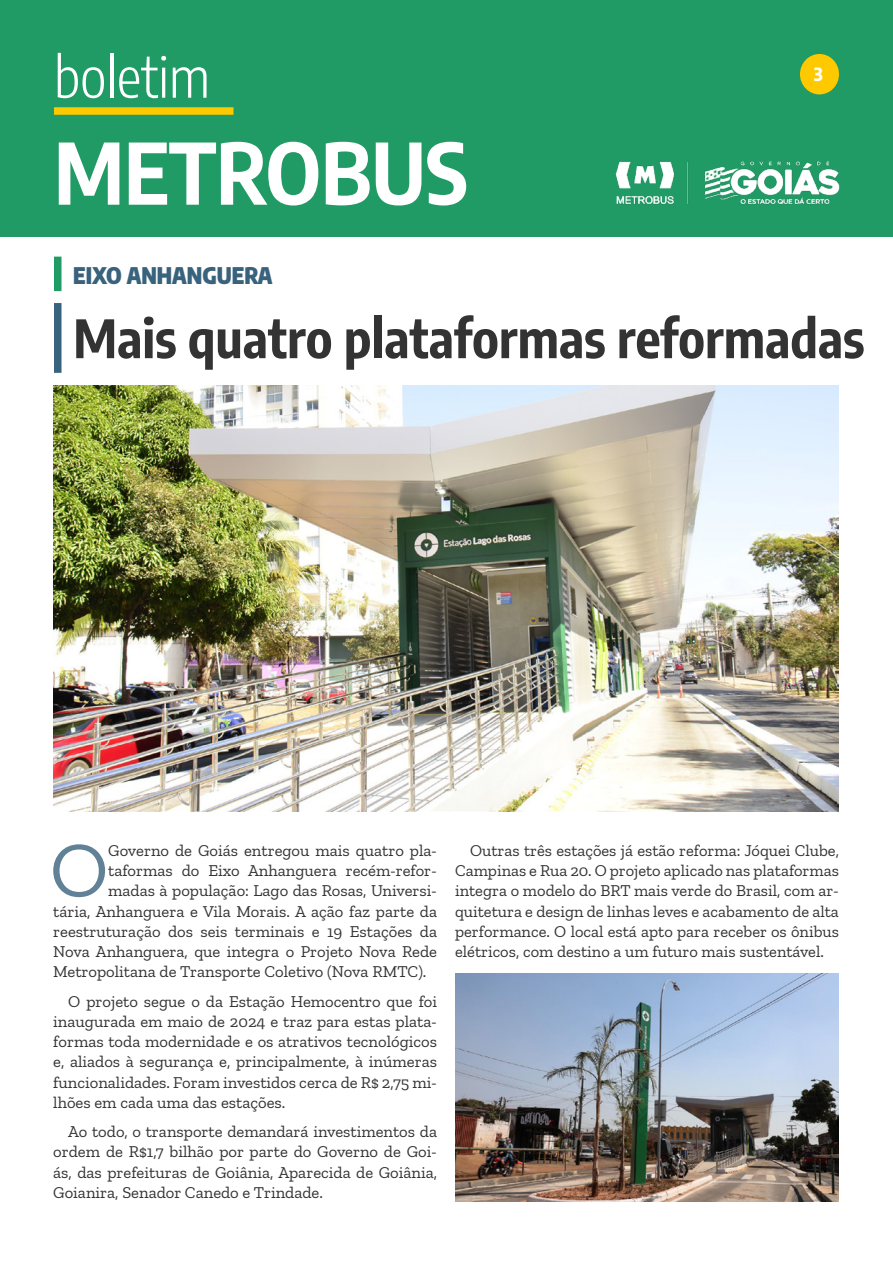
<style>
.page{position:relative;width:893px;height:1263px;background:#fff}
.page>*{position:absolute;margin:0;border:0;box-sizing:border-box;transform-origin:0 0}
.t1{font:700 84px "Encode Sans Condensed";color:#fff}
.t2{font:78.75px "Zilla Slab";color:#618196}
.t3{font:300 55.5px "Encode Sans Condensed";color:#fff}
.t4{font:700 52.5px "Encode Sans Condensed";color:#333}
.t5{font:900 22.5px "Encode Sans Condensed";color:#39627c}
.t6{font:800 18px "Encode Sans Condensed";color:#fff}
.t7{font:16.5px/20.2px "Zilla Slab";color:#333;text-align:justify}
</style>
<div class="page">
<div style="left:0;top:0;width:893px;height:236px;background:#219b66"></div>
<div style="left:54px;top:107px;width:179px;height:8px;background:#ffc900"></div>
<img style="left:615px;top:161px;width:225px;height:44px">
<div style="left:800px;top:54px;width:39px;height:40px;background:#ffc900;border-radius:50%"></div>
<div style="left:54px;top:303px;width:8px;height:70px;background:#39627c"></div>
<div style="left:54px;top:257px;width:8px;height:34px;background:#219b66"></div>
<img style="left:53px;top:386px;width:786px;height:425px">
<img style="left:455px;top:974px;width:384px;height:228px">
<p class="t3" style="left:54px;top:39px;width:157px">boletim</p>
<p class="t1" style="left:54px;top:110px;width:415px">METROBUS</p>
<p class="t5" style="left:73px;top:258px;width:201px">EIXO ANHANGUERA</p>
<p class="t6" style="left:814px;top:61px;width:10px">3</p>
<p class="t4" style="left:73px;top:299px;width:793px">Mais quatro plataformas reformadas</p>
<p class="t2" style="left:50px;top:827px;width:60px">O</p>
<p class="t7" style="left:108px;top:840px;width:330px">Governo de Goiás entregou mais quatro pla-</p>
<p class="t7" style="left:108px;top:860px;width:330px">taformas do Eixo Anhanguera recém-refor-</p>
<p class="t7" style="left:108px;top:881px;width:330px">madas à população: Lago das Rosas, Universi-</p>
<p class="t7" style="left:53px;top:901px;width:385px">tária, Anhanguera e Vila Morais. A ação faz parte da</p>
<p class="t7" style="left:53px;top:921px;width:385px">reestruturação dos seis terminais e 19 Estações da</p>
<p class="t7" style="left:53px;top:941px;width:385px">Nova Anhanguera, que integra o Projeto Nova Rede</p>
<p class="t7" style="left:53px;top:962px;width:375px">Metropolitana de Transporte Coletivo (Nova RMTC).</p>
<p class="t7" style="left:53px;top:991px;width:385px;text-indent:15px">O projeto segue o da Estação Hemocentro que foi inaugurada em maio de 2024 e traz para estas plata&shy;formas toda modernidade e os atrativos tecnológicos e, aliados à segurança e, principalmente, à inúmeras funcionalidades. Foram investidos cerca de R$ 2,75 mi&shy;lhões em cada uma das estações.</p>
<p class="t7" style="left:53px;top:1121px;width:385px;text-indent:15px">Ao todo, o transporte demandará investimentos da ordem de R$1,7 bilhão por parte do Governo de Goi&shy;ás, das prefeituras de Goiânia, Aparecida de Goiânia, Goianira, Senador Canedo e Trindade.</p>
<p class="t7" style="left:455px;top:840px;width:385px;text-indent:15px">Outras três estações já estão reforma: Jóquei Clube, Campinas e Rua 20. O projeto aplicado nas plataformas integra o modelo do BRT mais verde do Brasil, com ar&shy;quitetura e design de linhas leves e acabamento de alta performance. O local está apto para receber os ônibus elétricos, com destino a um futuro mais sustentável.</p>
</div>
